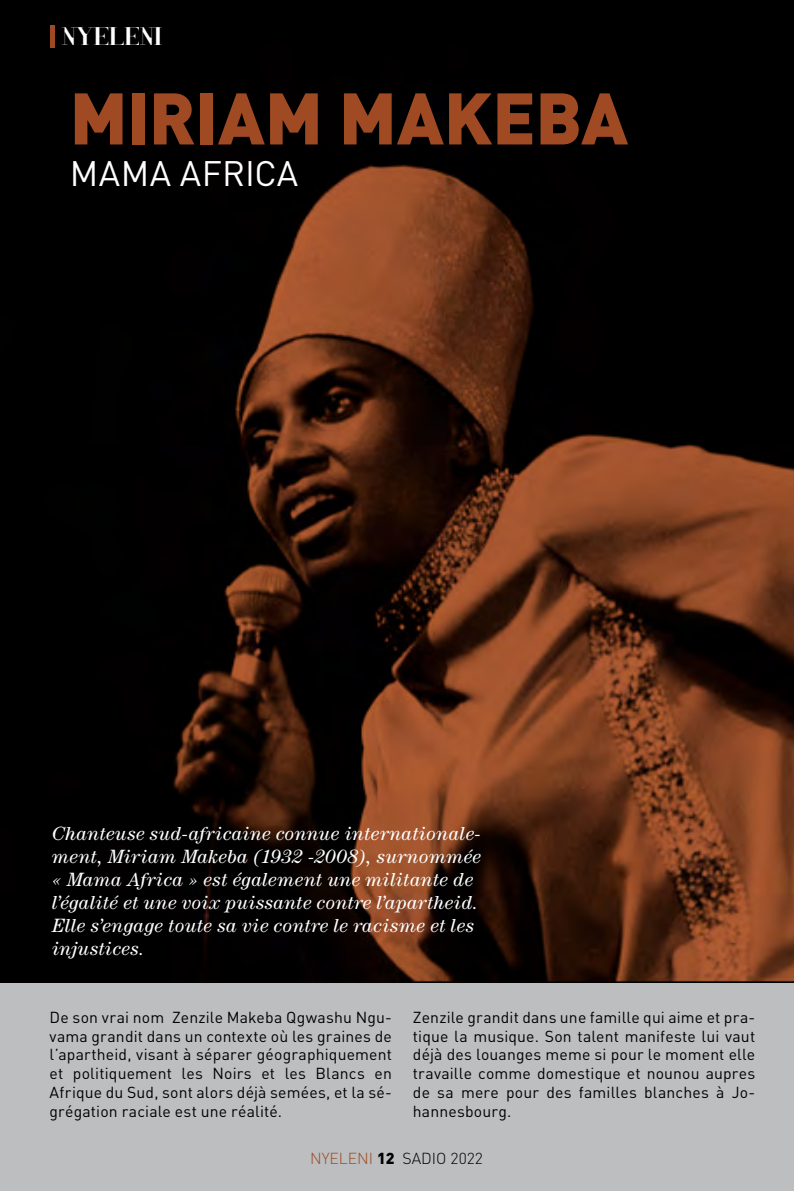
<style>
.page{position:relative;width:794px;height:1191px;background:#bcbec0}
.page>*{position:absolute;margin:0;border:0;box-sizing:border-box;transform-origin:0 0}
.t1{font:900 71.75px "DIN";letter-spacing:-.005em;color:#9f4a22}
.t2{font:35px "DIN";color:#fff}
.t3{font:26.25px "Voor";color:#fff}
.t4{font:italic 19.25px/23.1px "Century";letter-spacing:.015em;color:#fff}
.t5{font:15.75px/18.9px "DIN";letter-spacing:.01em;color:#000;text-align:justify}
.t6{font:300 15.75px "DIN";color:#000}
.s1{color:#9f4a22}
.s2{font-weight:900}
</style>
<div class="page">
<img style="left:0;top:0;width:794px;height:982px">
<svg style="left:50px;top:25px;width:5px;height:23px"></svg>
<h3 class="t3" style="left:62px;top:20px;width:101px">NYELENI</h3>
<h1 class="t1" style="left:70px;top:70px;width:560px">MIRIAM MAKEBA</h1>
<h2 class="t2" style="left:70px;top:152px;width:230px">Mama Afri ca</h2>
<p class="t4" style="left:52px;top:821px;width:430px">Chanteuse sud-africaine connue internationale&shy;ment, Miriam Makeba (1932 -2008), surnommée « Mama Africa » est également une militante de l’égalité et une voix puissante contre l’apartheid.<br>Elle s’engage toute sa vie contre le racisme et les injustices.</p>
<p class="t5" style="left:50px;top:1007px;width:344px">De son vrai nom Zenzile Makeba Qgwashu Ngu&shy;vama grandit dans un contexte où les graines de l’apartheid, visant à séparer géographiquement et politiquement les Noirs et les Blancs en Afrique du Sud, sont alors déjà semées, et la sé&shy;grégation raciale est une réalité.</p>
<p class="t5" style="left:413px;top:1007px;width:344px">Zenzile grandit dans une famille qui aime et pra&shy;tique la musique. Son talent manifeste lui vaut déjà des louanges meme si pour le moment elle travaille comme domestique et nounou aupres de sa mere pour des familles blanches à Jo&shy;hannesbourg.</p>
<p class="t6" style="left:310px;top:1149px;width:174px"><span class="s1">NYELENI</span> <span class="s2">12</span> SADIO 2022</p>
</div>
